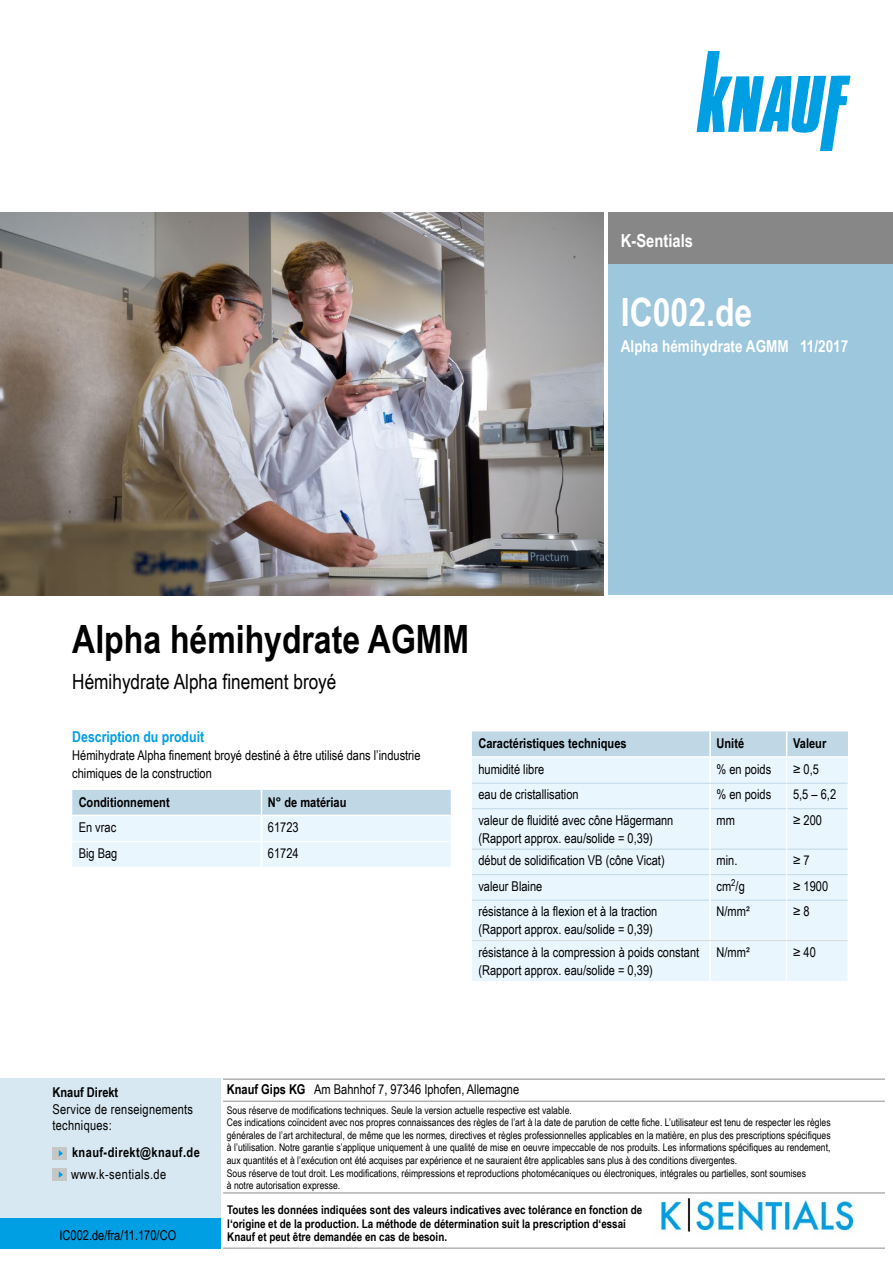
<style>
.page{position:relative;width:893px;height:1263px;background:#fff}
.page>*{position:absolute;margin:0;border:0;box-sizing:border-box;transform-origin:0 0}
.Titel_1te_Zeile_TI{font:700 39px "Arial Narrow";color:#000}
.Dokumentbezeichnung{font:700 39px "Arial Narrow";color:#fff}
.Titel_2te_Zeile_TI{font:21px "Arial Narrow";color:#000}
.Sparte_TI{font:700 18px "Arial Narrow";color:#fff}
.Ausgabe_TI{font:700 16.5px "Arial Narrow";color:#fff}
.Ue3_Beschreibung_10{font:700 15px "Arial Narrow";color:#009ee3}
.Tab_Text_TI{font:13.5px/18px "Arial Narrow";color:#000}
.Text_TI{font:13.5px/18px "Arial Narrow";color:#000}
.Tab_Kopf_TB{font:700 13.5px "Arial Narrow";color:#000}
.Text_TI-2{font:13.5px/16.5px "Arial Narrow";letter-spacing:.02em;color:#000}
.Impressum_Drucknorm{font:13.5px "Arial Narrow";color:#000}
.Tab_Kopf_TB-2{font:700 13.5px "Arial Narrow";letter-spacing:.03em;color:#000}
.Text_TI-3{font:13.5px "Arial Narrow";letter-spacing:.03em;color:#000}
.t1{font:700 12px/13.5px "Arial Narrow";color:#000}
.t2{font:10.5px/12.6px "Arial Narrow";color:#000}
.s1{font-weight:700}
</style>
<div class="page">
<div style="left:608px;top:213px;width:285px;height:382px;background:#9cc7dd"></div>
<div style="left:608px;top:213px;width:285px;height:51px;background:#868786"></div>
<img style="left:697px;top:51px;width:153px;height:100px">
<img style="left:0;top:213px;width:604px;height:382px">
<div style="left:0;top:1206px;width:220px;height:43px;background:#009ee3"></div>
<div style="left:0;top:1079px;width:220px;height:139px;background:#d7e8f2"></div>
<hr style="left:223px;top:1247px;width:661px;height:2px;background:#b1b2b3">
<div style="left:53px;top:1168px;width:14px;height:13px;background:#c5c6c6"></div>
<svg style="left:59px;top:1171px;width:4px;height:7px"></svg>
<div style="left:53px;top:1147px;width:14px;height:13px;background:#c5c6c6"></div>
<svg style="left:59px;top:1150px;width:4px;height:6px"></svg>
<hr style="left:223px;top:1192px;width:661px;height:2px;background:#b1b2b3">
<hr style="left:223px;top:1100px;width:661px;height:2px;background:#b1b2b3">
<img style="left:660px;top:1198px;width:194px;height:34px">
<hr style="left:223px;top:1078px;width:661px;height:2px;background:#b1b2b3">
<svg style="left:72px;top:790px;width:379px;height:77px;background:#dcecf6"></svg>
<hr style="left:72px;top:815px;width:189px;height:1px;background:#fff">
<hr style="left:262px;top:815px;width:189px;height:1px;background:#fff">
<hr style="left:72px;top:841px;width:189px;height:1px;background:#fff">
<hr style="left:261px;top:841px;width:190px;height:1px;background:#fff">
<div style="left:472px;top:809px;width:376px;height:172px;background:#eaf6fe"></div>
<hr style="left:472px;top:849px;width:237px;height:1px;background:#c0d8e6">
<hr style="left:711px;top:849px;width:75px;height:1px;background:#c0d8e6">
<hr style="left:787px;top:849px;width:61px;height:1px;background:#c0d8e6">
<hr style="left:472px;top:874px;width:237px;height:1px;background:#c0d8e6">
<hr style="left:711px;top:874px;width:75px;height:1px;background:#c0d8e6">
<hr style="left:787px;top:874px;width:61px;height:1px;background:#c0d8e6">
<hr style="left:472px;top:900px;width:237px;height:1px;background:#c0d8e6">
<hr style="left:787px;top:900px;width:61px;height:1px;background:#c0d8e6">
<hr style="left:709px;top:809px;width:2px;height:40px;background:#fff">
<hr style="left:709px;top:849px;width:2px;height:26px;background:#fff">
<hr style="left:709px;top:875px;width:2px;height:25px;background:#fff">
<hr style="left:709px;top:900px;width:2px;height:40px;background:#fff">
<hr style="left:709px;top:941px;width:2px;height:40px;background:#fff">
<svg style="left:472px;top:731px;width:376px;height:78px;background:#dcebf5"></svg>
<hr style="left:786px;top:809px;width:1px;height:40px;background:#fff">
<svg style="left:786px;top:849px;width:1px;height:51px"></svg>
<hr style="left:786px;top:900px;width:1px;height:40px;background:#fff">
<hr style="left:786px;top:941px;width:1px;height:40px;background:#fff">
<hr style="left:472px;top:756px;width:237px;height:2px;background:#fff">
<hr style="left:711px;top:756px;width:75px;height:2px;background:#fff">
<hr style="left:787px;top:756px;width:61px;height:2px;background:#fff">
<hr style="left:472px;top:783px;width:238px;height:1px;background:#c0d8e6">
<hr style="left:710px;top:783px;width:77px;height:1px;background:#c0d8e6">
<hr style="left:787px;top:783px;width:61px;height:1px;background:#c0d8e6">
<hr style="left:711px;top:900px;width:75px;height:1px;background:#c0d8e6">
<hr style="left:472px;top:940px;width:238px;height:1px;background:#d9dada">
<hr style="left:710px;top:940px;width:77px;height:1px;background:#d9dada">
<hr style="left:787px;top:940px;width:61px;height:1px;background:#d9dada">
<p class="Sparte_TI" style="left:621px;top:227px;width:74px">K-Sentials</p>
<p class="Dokumentbezeichnung" style="left:621px;top:282px;width:133px">IC002.de</p>
<p class="Ausgabe_TI" style="left:621px;top:334px;width:229px">Alpha hémihydrate AGMM 11/2017</p>
<p class="Titel_1te_Zeile_TI" style="left:72px;top:610px;width:398px">Alpha hémihydrate AGMM</p>
<p class="Titel_2te_Zeile_TI" style="left:72px;top:666px;width:266px">Hémihydrate Alpha finement broyé</p>
<p class="Ue3_Beschreibung_10" style="left:72px;top:725px;width:133px">Description du produit</p>
<p class="Text_TI" style="left:72px;top:746px;width:350px">Hémihydrate Alpha finement broyé destiné à être utilisé dans l’industrie chimiques de la construction</p>
<p class="Tab_Kopf_TB" style="left:79px;top:791px;width:93px">Conditionnement</p>
<p class="Tab_Kopf_TB" style="left:268px;top:791px;width:80px">N° de matériau</p>
<p class="Tab_Text_TI" style="left:79px;top:818px;width:39px">En vrac</p>
<p class="Tab_Text_TI" style="left:268px;top:818px;width:32px">61723</p>
<p class="Tab_Text_TI" style="left:79px;top:843px;width:40px">Big Bag</p>
<p class="Tab_Text_TI" style="left:268px;top:843px;width:32px">61724</p>
<p class="Tab_Kopf_TB" style="left:478px;top:733px;width:150px">Caractéristiques techniques</p>
<p class="Tab_Kopf_TB" style="left:716px;top:733px;width:29px">Unité</p>
<p class="Tab_Kopf_TB" style="left:793px;top:733px;width:35px">Valeur</p>
<p class="Tab_Text_TI" style="left:478px;top:759px;width:67px">humidité libre</p>
<p class="Tab_Text_TI" style="left:716px;top:759px;width:56px">% en poids</p>
<p class="Tab_Text_TI" style="left:793px;top:759px;width:27px">≥ 0,5</p>
<p class="Tab_Text_TI" style="left:478px;top:785px;width:102px">eau de cristallisation</p>
<p class="Tab_Text_TI" style="left:716px;top:785px;width:56px">% en poids</p>
<p class="Tab_Text_TI" style="left:793px;top:785px;width:45px">5,5 – 6,2</p>
<p class="Tab_Text_TI" style="left:478px;top:810px;width:197px">valeur de fluidité avec cône Hägermann (Rapport approx. eau/solide = 0,39)</p>
<p class="Tab_Text_TI" style="left:716px;top:810px;width:20px">mm</p>
<p class="Tab_Text_TI" style="left:793px;top:810px;width:30px">≥ 200</p>
<p class="Tab_Text_TI" style="left:478px;top:851px;width:188px">début de solidification VB (cône Vicat)</p>
<p class="Tab_Text_TI" style="left:716px;top:851px;width:22px">min.</p>
<p class="Tab_Text_TI" style="left:793px;top:851px;width:18px">≥ 7</p>
<p class="Tab_Text_TI" style="left:478px;top:876px;width:65px">valeur Blaine</p>
<p class="Tab_Text_TI" style="left:716px;top:876px;width:30px">cm<sup>2</sup>/g</p>
<p class="Tab_Text_TI" style="left:793px;top:876px;width:37px">≥ 1900</p>
<p class="Tab_Text_TI" style="left:478px;top:902px;width:181px">résistance à la flexion et à la traction (Rapport approx. eau/solide = 0,39)</p>
<p class="Tab_Text_TI" style="left:716px;top:902px;width:35px">N/mm²</p>
<p class="Tab_Text_TI" style="left:793px;top:902px;width:18px">≥ 8</p>
<p class="Tab_Text_TI" style="left:478px;top:942px;width:222px">résistance à la compression à poids constant (Rapport approx. eau/solide = 0,39)</p>
<p class="Tab_Text_TI" style="left:716px;top:942px;width:35px">N/mm²</p>
<p class="Tab_Text_TI" style="left:793px;top:942px;width:24px">≥ 40</p>
<p class="Text_TI-2" style="left:53px;top:1083px;width:142px"><span class="s1">Knauf Direkt<br></span>Service de renseignements techniques:</p>
<p class="Tab_Kopf_TB-2" style="left:72px;top:1142px;width:129px">knauf-direkt@knauf.de</p>
<p class="Text_TI-3" style="left:71px;top:1165px;width:97px">www.k-sentials.de</p>
<p class="Text_TI" style="left:227px;top:1080px;width:294px"><span class="s1">Knauf Gips KG</span> Am Bahnhof 7, 97346 Iphofen, Allemagne</p>
<p class="t2" style="left:227px;top:1103px;width:605px">Sous réserve de modifications techniques. Seule la version actuelle respective est valable.<br>Ces indications coïncident avec nos propres connaissances des règles de l’art à la date de parution de cette fiche. L’utilisateur est tenu de respecter les règles générales de l’art architectural, de même que les normes, directives et règles professionnelles applicables en la matière, en plus des prescriptions spécifiques à l’utilisation. Notre garantie s’applique uniquement à une qualité de mise en oeuvre impeccable de nos produits. Les informations spécifiques au rendement, aux quantités et à l’exécution ont été acquises par expérience et ne sauraient être applicables sans plus à des conditions divergentes.<br>Sous réserve de tout droit. Les modifications, réimpressions et reproductions photomécaniques ou électroniques, intégrales ou partielles, sont soumises<br>à notre autorisation expresse.</p>
<p class="t1" style="left:227px;top:1203px;width:416px">Toutes les données indiquées sont des valeurs indicatives avec tolérance en fonction de l‘origine et de la production. La méthode de détermination suit la prescription d‘essai</p>
<p class="Impressum_Drucknorm" style="left:60px;top:1225px;width:118px">IC002.de/fra/11.170/CO</p>
<p class="t1" style="left:227px;top:1230px;width:221px">Knauf et peut être demandée en cas de besoin.</p>
</div>
